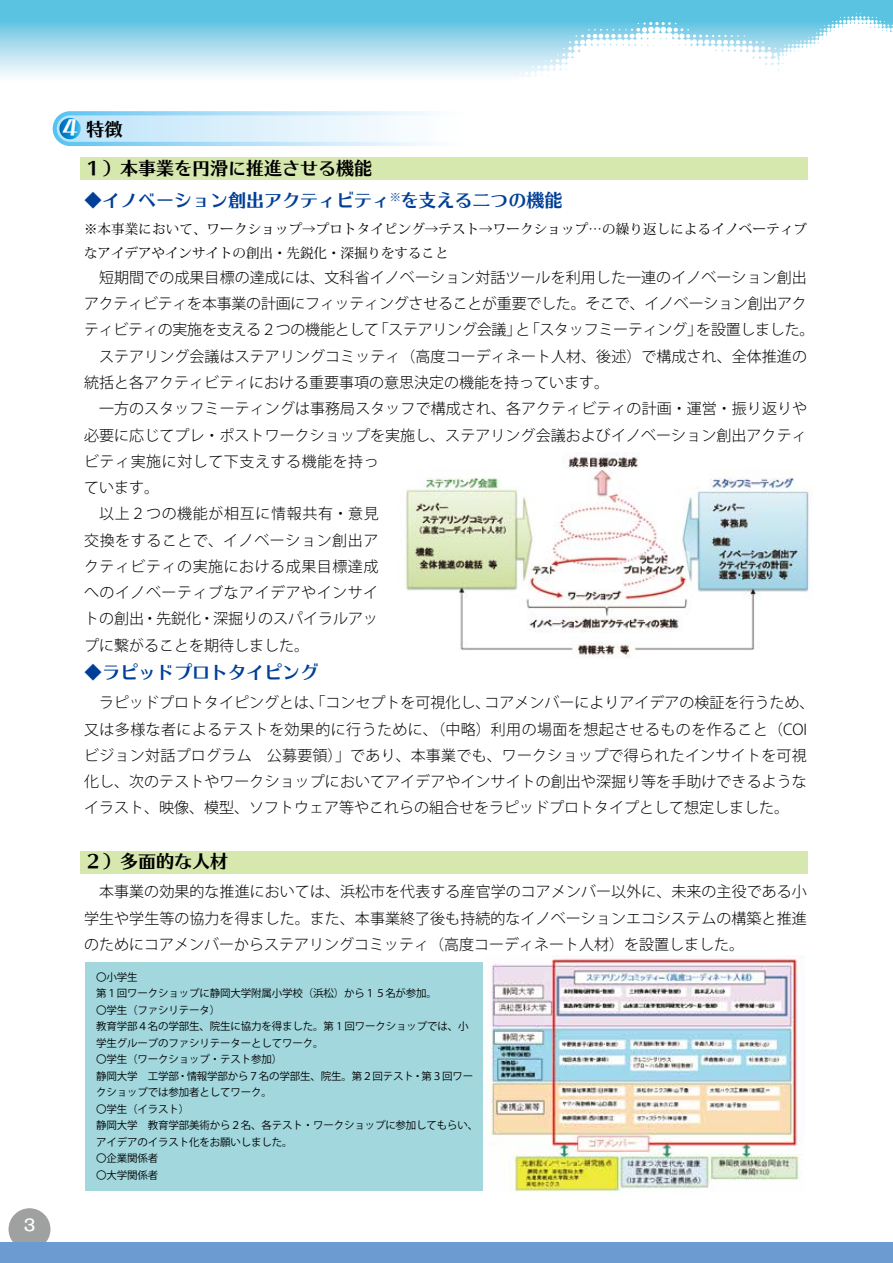
<style>
.page{position:relative;width:893px;height:1263px;background:#fff}
.page>*{position:absolute;margin:0;border:0;box-sizing:border-box;transform-origin:0 0}
.t1{font:18px "UD Typos 515 Std";color:#003f98}
.t2{font:18px/39.5px "UD Typos 515 Std";color:#000}
.t3{font:500 16.5px "Kakumin Pro";color:#fff}
.t4{font:300 15px/26.2px "Koz Go Pro";letter-spacing:.005em;color:#000}
.t5{font:13.5px/23.7px "Koz Min Pro";letter-spacing:.015em;color:#000}
.t6{font:10.5px/16.5px "Koz Go Pro";letter-spacing:-.015em;color:#000}
.s1{font-family:"Comet Std B";font-size:21px;color:#fff}
</style>
<div class="page">
<div style="left:9px;top:1208px;width:41px;height:42px;background:#9fa0a0;border-radius:50%"></div>
<svg style="left:0;top:0;width:893px;height:76px;background:#8cd3e9"></svg>
<svg style="left:501px;top:22px;width:300px;height:158px"></svg>
<svg style="left:772px;top:13px;width:121px;height:105px"></svg>
<div style="left:0;top:1242px;width:893px;height:21px;background:#6c9bd2"></div>
<div style="left:80px;top:157px;width:727px;height:22px;background:#d7e8af"></div>
<div style="left:80px;top:852px;width:727px;height:22px;background:#d7e8af"></div>
<svg style="left:53px;top:111px;width:378px;height:35px"></svg>
<svg style="left:59px;top:118px;width:22px;height:21px"></svg>
<div style="left:85px;top:962px;width:397px;height:228px;background:#a1d7dd"></div>
<img style="left:405px;top:452px;width:406px;height:206px">
<img style="left:483px;top:956px;width:322px;height:236px">
<p class="t3" style="left:24px;top:1212px;width:13px">3</p>
<p class="t2" style="left:84px;top:108px;width:289px;text-indent:-23px"><span class="s1">4</span> 特徴<br>１）本事業を円滑に推進させる機能</p>
<p class="t1" style="left:84px;top:185px;width:480px">◆イノベーション創出アクティビティ<sup>※</sup>を支える二つの機能</p>
<p class="t5" style="left:84px;top:217px;width:725px">※本事業において、ワークショップ→プロトタイピング→テスト→ワークショップ…の繰り返しによるイノベーティブなアイデアやインサイトの創出・先鋭化・深掘りをすること</p>
<p class="t4" style="left:84px;top:264px;width:732px;text-indent:15px">短期間での成果目標の達成には、文科省イノベーション対話ツールを利用した一連のイノベーション創出アクティビティを本事業の計画にフィッティングさせることが重要でした。そこで、イノベーション創出アクティビティの実施を支える２つの機能として「ステアリング会議」と「スタッフミーティング」を設置しました。　ステアリング会議はステアリングコミッティ（高度コーディネート人材、後述）で構成され、全体推進の統括と各アクティビティにおける重要事項の意思決定の機能を持っています。<br>　一方のスタッフミーティングは事務局スタッフで構成され、各アクティビティの計画・運営・振り返りや必要に応じてプレ・ポストワークショップを実施し、ステアリング会議およびイノベーション創出アクティビティ実施に対して下支えする機能を持っ<br>ています。<br>　以上２つの機能が相互に情報共有・意見<br>交換をすることで、イノベーション創出ア<br>クティビティの実施における成果目標達成<br>へのイノベーティブなアイデアやインサイ<br>トの創出・先鋭化・深掘りのスパイラルアッ<br>プに繋がることを期待しました。</p>
<p class="t1" style="left:84px;top:657px;width:235px">◆ラピッドプロトタイピング</p>
<p class="t4" style="left:84px;top:690px;width:732px">　ラピッドプロトタイピングとは、「コンセプトを可視化し、コアメンバーによりアイデアの検証を行うため、又は多様な者によるテストを効果的に行うために、（中略）利用の場面を想起させるものを作ること（COIビジョン対話プログラム　公募要領）」であり、本事業でも、ワークショップで得られたインサイトを可視化し、次のテストやワークショップにおいてアイデアやインサイトの創出や深掘り等を手助けできるようなイラスト、映像、模型、ソフトウェア等やこれらの組合せをラピッドプロトタイプとして想定しました。</p>
<p class="t2" style="left:84px;top:841px;width:145px">２）多面的な人材</p>
<p class="t4" style="left:84px;top:879px;width:724px;text-align:justify">　本事業の効果的な推進においては、浜松市を代表する産官学のコアメンバー以外に、未来の主役である小学生や学生等の協力を得ました。また、本事業終了後も持続的なイノベーションエコシステムの構築と推進のためにコアメンバーからステアリングコミッティ（高度コーディネート人材）を設置しました。</p>
<p class="t6" style="left:96px;top:969px;width:384px">〇小学生<br>第１回ワークショップに静岡大学附属小学校（浜松）から１５名が参加。<br>〇学生（ファシリテータ）<br>教育学部４名の学部生、院生に協力を得ました。第 1 回ワークショップでは、小学生グループのファシリテーターとしてワーク。<br>〇学生（ワークショップ・テスト参加）<br>静岡大学　工学部・情報学部から７名の学部生、院生。第２回テスト・第３回ワークショップでは参加者としてワーク。<br>〇学生（イラスト）<br>静岡大学　教育学部美術から２名、各テスト・ワークショップに参加してもらい、アイデアのイラスト化をお願いしました。<br>〇企業関係者<br>〇大学関係者</p>
</div>
